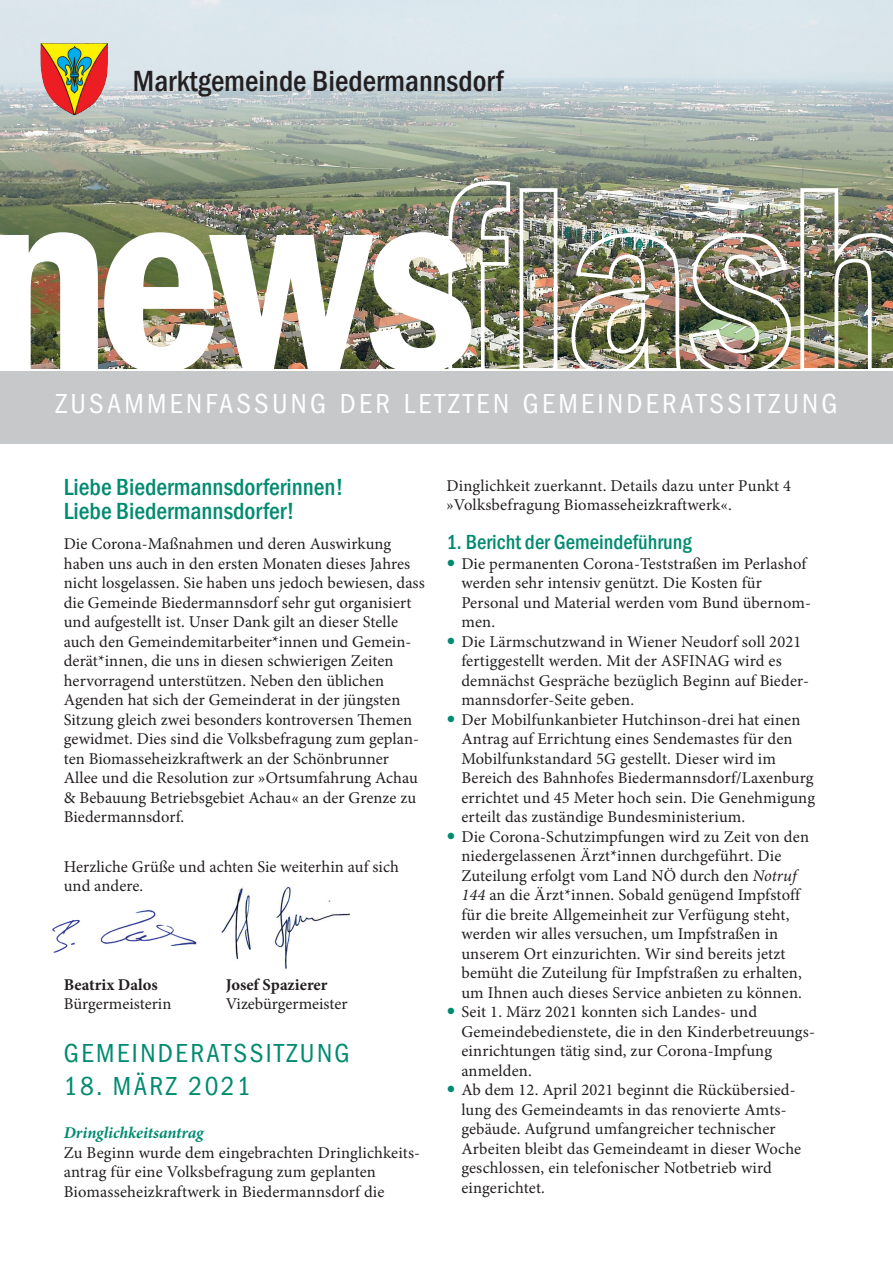
<style>
.page{position:relative;width:893px;height:1263px;background:#fff}
.page>*{position:absolute;margin:0;border:0;box-sizing:border-box;transform-origin:0 0}
.t1{font:600 condensed 274.2px "Franklin Gothic";color:#fff}
.t2{font:500 condensed 30px "Franklin Gothic";color:#231f20}
.t3{font:condensed 28.5px "Franklin Gothic";letter-spacing:.115em;color:#fff}
.t4{font:condensed 27px "Franklin Gothic";letter-spacing:.09em;color:#008b71}
.t5{font:500 condensed 24px "Franklin Gothic";color:#008b71}
.t6{font:500 condensed 21px "Franklin Gothic";color:#008b71}
.t7{font:16.5px/19.5px "Minion Pro";letter-spacing:.005em;color:#231f20}
.t8{font:700 16.5px "Minion Pro";color:#231f20}
.t9{font:italic 700 16.5px "Minion Pro";letter-spacing:-.005em;color:#008b71}
.s1{font-style:italic}
</style>
<div class="page">
<img style="left:52px;top:910px;width:145px;height:43px">
<img style="left:221px;top:886px;width:129px;height:83px">
<img style="left:0;top:0;width:893px;height:369px">
<img style="left:40px;top:43px;width:68px;height:72px">
<img style="left:433px;top:181px;width:460px;height:188px">
<div style="left:0;top:371px;width:893px;height:73px;background:#c7c8ca"></div>
<p class="t2" style="left:133px;top:64px;width:372px">Marktgemeinde Biedermannsdorf</p>
<p class="t1" style="left:-21px;top:119px;width:499px">news</p>
<p class="t3" style="left:56px;top:394px;width:783px">ZUSAMMENFASSUNG DER LETZTEN GEMEINDERATSSITZUNG</p>
<p class="t5" style="left:64px;top:473px;width:281px">Liebe Biedermannsdorferinnen!</p>
<p class="t5" style="left:64px;top:497px;width:232px">Liebe Biedermannsdorfer!</p>
<p class="t7" style="left:64px;top:536px;width:363px">Die Corona-Maßnahmen und deren Auswirkung haben uns auch in den ersten Monaten dieses Jahres nicht losgelassen. Sie haben uns jedoch bewiesen, dass die Gemeinde Biedermannsdorf sehr gut organisiert und aufgestellt ist. Unser Dank gilt an dieser Stelle auch den Gemeindemitarbeiter*innen und Gemein&shy;derät*innen, die uns in diesen schwierigen Zeiten hervorragend unterstützen. Neben den üblichen Agenden hat sich der Gemeinderat in der jüngsten Sitzung gleich zwei besonders kontroversen Themen gewidmet. Dies sind die Volksbefragung zum geplan&shy;ten Biomasseheizkraftwerk an der Schönbrunner Allee und die Resolution zur »Ortsumfahrung Achau &amp; Bebauung Betriebsgebiet Achau« an der Grenze zu Biedermannsdorf.</p>
<p class="t7" style="left:64px;top:858px;width:337px">Herzliche Grüße und achten Sie weiterhin auf sich und andere.</p>
<p class="t8" style="left:64px;top:974px;width:96px">Beatrix Dalos</p>
<p class="t8" style="left:226px;top:974px;width:103px">Josef Spazierer</p>
<p class="t7" style="left:64px;top:996px;width:109px">Bürgermeisterin</p>
<p class="t7" style="left:226px;top:996px;width:123px">Vizebürgermeister</p>
<p class="t4" style="left:64px;top:1044px;width:288px">GEMEINDERATSSITZUNG</p>
<p class="t4" style="left:64px;top:1077px;width:189px">18. MÄRZ 2021</p>
<p class="t9" style="left:64px;top:1123px;width:141px">Dringlichkeitsantrag</p>
<p class="t7" style="left:64px;top:1144px;width:358px">Zu Beginn wurde dem eingebrachten Dringlichkeits&shy;antrag für eine Volksbefragung zum geplanten<br>Biomasseheizkraftwerk in Biedermannsdorf die</p>
<p class="t7" style="left:446px;top:477px;width:346px">Dinglichkeit zuerkannt. Details dazu unter Punkt 4 »Volksbefragung Biomasseheizkraftwerk«.</p>
<p class="t6" style="left:446px;top:530px;width:247px">1. Bericht der Gemeindeführung</p>
<p class="t7" style="left:461px;top:555px;width:351px">Die permanenten Corona-Teststraßen im Perlashof werden sehr intensiv genützt. Die Kosten für Personal und Material werden vom Bund übernom&shy;men.</p>
<p class="t7" style="left:461px;top:633px;width:349px">Die Lärmschutzwand in Wiener Neudorf soll 2021 fertiggestellt werden. Mit der ASFINAG wird es demnächst Gespräche bezüglich Beginn auf Bieder&shy;mannsdorfer-Seite geben.</p>
<p class="t7" style="left:461px;top:711px;width:355px">Der Mobilfunkanbieter Hutchinson-drei hat einen Antrag auf Errichtung eines Sendemastes für den Mobilfunkstandard 5G gestellt. Dieser wird im Bereich des Bahnhofes Biedermannsdorf/Laxenburg errichtet und 45 Meter hoch sein. Die Genehmigung erteilt das zuständige Bundesministerium.</p>
<p class="t7" style="left:461px;top:828px;width:349px">Die Corona-Schutzimpfungen wird zu Zeit von den niedergelassenen Ärzt*innen durchgeführt. Die Zuteilung erfolgt vom Land NÖ durch den <span class="s1">Notruf 144</span> an die Ärzt*innen. Sobald genügend Impfstoff für die breite Allgemeinheit zur Verfügung steht, werden wir alles versuchen, um Impfstraßen in unserem Ort einzurichten. Wir sind bereits jetzt bemüht die Zuteilung für Impfstraßen zu erhalten, um Ihnen auch dieses Service anbieten zu können.</p>
<p class="t7" style="left:461px;top:1003px;width:355px">Seit 1. März 2021 konnten sich Landes- und Gemeindebedienstete, die in den Kinderbetreuungs&shy;einrichtungen tätig sind, zur Corona-Impfung anmelden.</p>
<p class="t7" style="left:461px;top:1081px;width:341px">Ab dem 12. April 2021 beginnt die Rückübersied&shy;lung des Gemeindeamts in das renovierte Amts - gebäude. Aufgrund umfangreicher technischer Arbeiten bleibt das Gemeindeamt in dieser Woche geschlossen, ein telefonischer Notbetrieb wird eingerichtet.</p>
</div>
